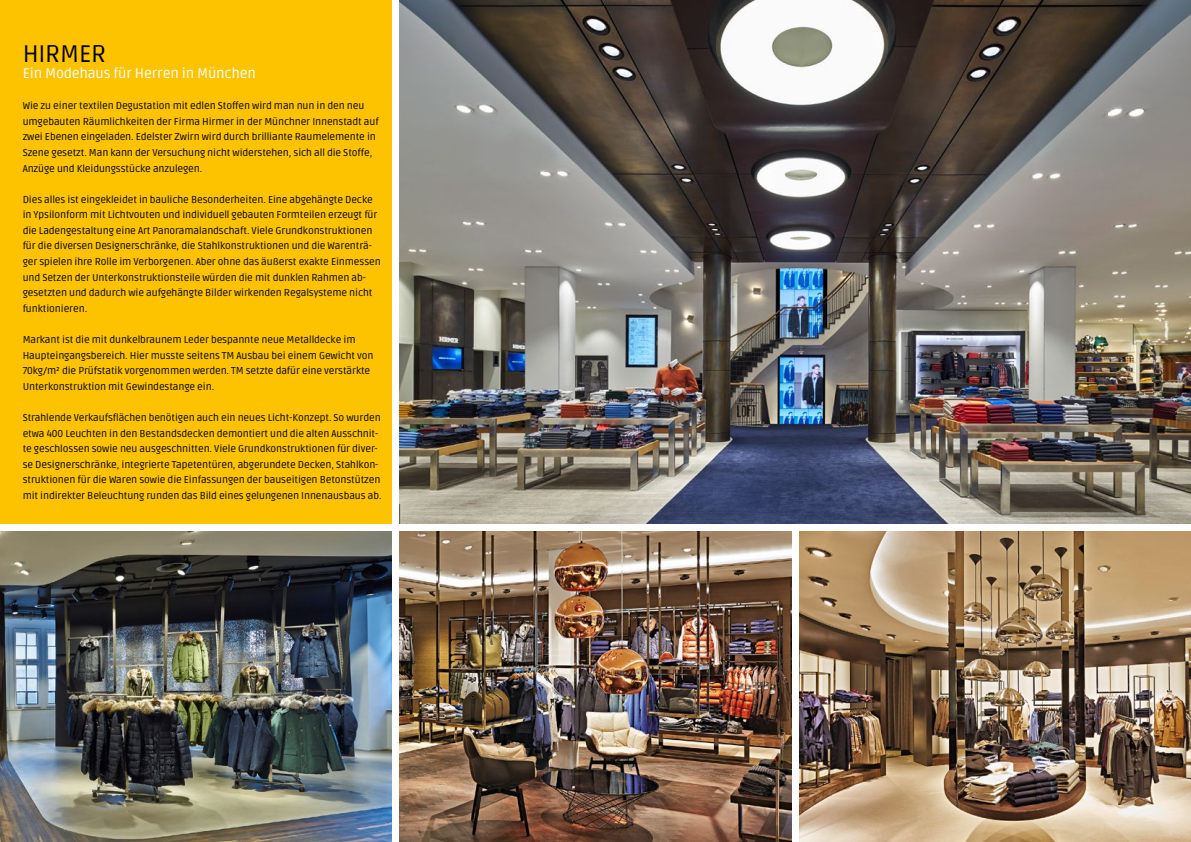
<style>
.page{position:relative;width:1191px;height:842px;background:#fff}
.page>*{position:absolute;margin:0;border:0;box-sizing:border-box;transform-origin:0 0}
.t1{font:24px "Ruda";color:#000}
.t2{font:14px "Ruda";letter-spacing:-.01em;color:#fff}
.t3{font:10px/15.6px "Ruda";letter-spacing:-.01em;color:#000}
</style>
<div class="page">
<img style="left:400px;top:531px;width:391px;height:311px">
<img style="left:0;top:531px;width:391px;height:311px">
<img style="left:799px;top:531px;width:392px;height:311px">
<div style="left:0;top:0;width:391px;height:523px;background:#fdc300"></div>
<img style="left:400px;top:0;width:791px;height:523px">
<h1 class="t1" style="left:23px;top:41px;width:69px">Hirmer</h1>
<h2 class="t2" style="left:23px;top:66px;width:235px">Ein Modehaus für Herren in München</h2>
<p class="t3" style="left:23px;top:98px;width:357px">Wie zu einer textilen Degustation mit edlen Stoffen wird man nun in den neu umgebauten Räumlichkeiten der Firma Hirmer in der Münchner Innenstadt auf zwei Ebenen eingeladen. Edelster Zwirn wird durch brilliante Raumelemente in Szene gesetzt. Man kann der Versuchung nicht widerstehen, sich all die Stoffe, Anzüge und Kleidungsstücke anzulegen.</p>
<p class="t3" style="left:23px;top:192px;width:359px">Dies alles ist eingekleidet in bauliche Besonderheiten. Eine abgehängte Decke in Ypsilonform mit Lichtvouten und individuell gebauten Formteilen erzeugt für die Ladengestaltung eine Art Panoramalandschaft. Viele Grundkonstruktionen für die diversen Designerschränke, die Stahlkonstruktionen und die Warenträ&shy;ger spielen ihre Rolle im Verborgenen. Aber ohne das äußerst exakte Einmessen und Setzen der U nterkonstruktionsteile würden die mit dunklen Rahmen ab&shy;gesetzten und dadurch wie aufgehängte Bilder wirkenden Regalsysteme nicht funktionieren.</p>
<p class="t3" style="left:23px;top:332px;width:352px">Markant ist die mit dunkelbraunem Leder bespannte neue Metalldecke im Haupteingangsbereich. Hier musste seitens TM Ausbau bei einem Gewicht von 70kg/m² die Prüfstatik vorgenommen werden. TM setzte dafür eine verstärkte U nterkonstruktion mit Gewindestange ein.</p>
<p class="t3" style="left:23px;top:410px;width:360px">Strahlende Verkaufsflächen benötigen auch ein neues Licht-Konzept. So wurden etwa 400 Leuchten in den Bestandsdecken demontiert und die alten Ausschnit&shy;te geschlossen sowie neu ausgeschnitten. Viele Grundkonstruktionen für diver&shy;se Designerschränke, integrierte Tapetentüren, abgerundete Decken, Stahlkon&shy;struktionen für die Waren sowie die Einfassungen der bauseitigen Betonstützen mit indirekter Beleuchtung runden das Bild eines gelungenen Innenausbaus ab.</p>
</div>
